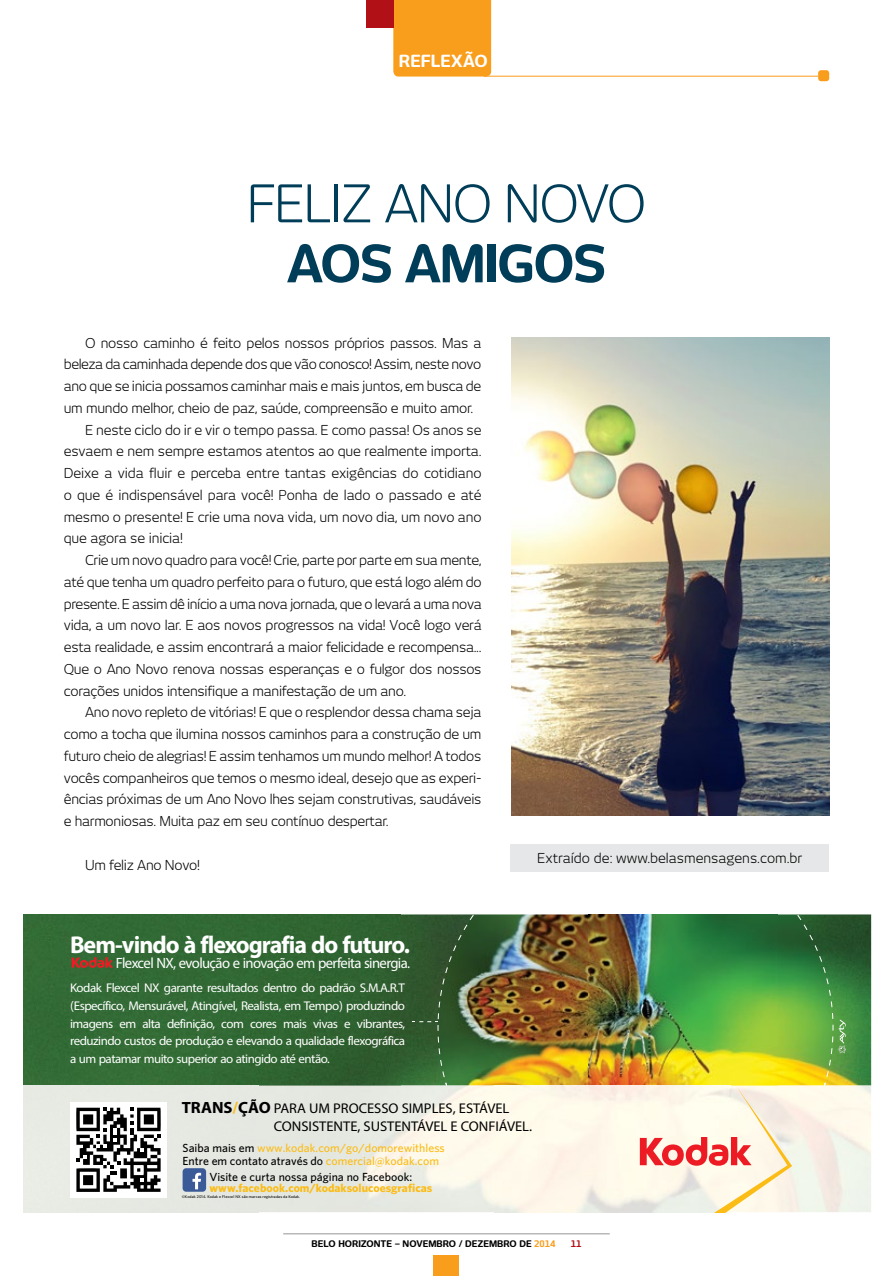
<style>
.page{position:relative;width:893px;height:1276px;background:#fff}
.page>*{position:absolute;margin:0;border:0;box-sizing:border-box;transform-origin:0 0}
.t1{font:51px "New June";letter-spacing:-.03em;color:#003d58}
.t2{font:700 51px "New June";letter-spacing:-.03em;color:#003d58}
.t3{font:700 34.2px "Myriad Arabic";letter-spacing:-.03em;color:#fff}
.t4{font:20.85px "Myriad Arabic";letter-spacing:-.03em;color:#fff}
.t5{font:17.7px/17.7px "Myriad Arabic";letter-spacing:-.03em;color:#fff;text-align:justify}
.t6{font:700 16.5px "New June";color:#fff}
.t7{font:14.1px/18.5px "Myriad Pro";color:#000}
.t8{font:13.5px "New June";letter-spacing:-.02em;color:#000}
.t9{font:13.5px "New June";color:#000}
.t10{font:500 11.7px "Whitney K";color:#000}
.t11{font:500 11.7px "Whitney K";color:#fbbc15}
.t12{font:700 11.7px "Whitney K";color:#fbbc15}
.t13{font:700 9px "New June";color:#000}
.t14{font:700 9px "New June";color:#b11116}
.t15{font:500 3.9px "Whitney K";letter-spacing:.025em;color:#000}
.s1{font-weight:700;font-size:16.35px}
.s2{font-weight:700;font-size:16.35px;color:#fbbc15}
.s3{color:#000}
.s4{color:#fbbc15}
.s5{color:#f99d1c}
</style>
<div class="page">
<hr style="left:283px;top:1233px;width:327px;height:1px;background:#939598">
<div style="left:434px;top:1255px;width:25px;height:21px;background:#f99d1c"></div>
<hr style="left:484px;top:76px;width:334px;height:1px;background:#f99d1c">
<div style="left:818px;top:70px;width:11px;height:11px;background:#f99d1c;border-radius:3px"></div>
<div style="left:393px;top:0;width:98px;height:77px;background:#f99d1c"></div>
<div style="left:366px;top:0;width:27px;height:28px;background:#b11116"></div>
<div style="left:510px;top:844px;width:319px;height:28px;background:#e6e7e8"></div>
<img style="left:23px;top:914px;width:848px;height:298px">
<img style="left:437px;top:914px;width:396px;height:163px">
<svg style="left:413px;top:1021px;width:25px;height:1px"></svg>
<svg style="left:440px;top:1060px;width:7px;height:26px"></svg>
<svg style="left:555px;top:1086px;width:237px;height:126px;background:#fae8da"></svg>
<div style="left:183px;top:1168px;width:23px;height:23px;background:#3a5b98;border-radius:4px"></div>
<svg style="left:192px;top:1172px;width:9px;height:17px"></svg>
<div style="left:71px;top:1102px;width:95px;height:95px;background:#fff"></div>
<svg style="left:76px;top:1107px;width:85px;height:85px"></svg>
<svg style="left:72px;top:957px;width:41px;height:11px"></svg>
<svg style="left:838px;top:1019px;width:8px;height:34px"></svg>
<img style="left:511px;top:337px;width:318px;height:478px">
<p class="t6" style="left:399px;top:51px;width:90px">REFLEXÃO</p>
<h1 class="t1" style="left:247px;top:174px;width:401px">feliz ano novo</h1>
<h1 class="t2" style="left:287px;top:234px;width:321px">AOS AMIGOS</h1>
<p class="t8" style="left:85px;top:335px;width:398px">O nosso caminho é feito pelos nossos próprios passos. Mas a</p>
<p class="t8" style="left:64px;top:356px;width:419px">beleza da caminhada depende dos que vão conosco! Assim, neste novo</p>
<p class="t8" style="left:64px;top:378px;width:419px">ano que se inicia possamos caminhar mais e mais juntos, em busca de</p>
<p class="t8" style="left:64px;top:400px;width:411px">um mundo melhor, cheio de paz, saúde, compreensão e muito amor.</p>
<p class="t8" style="left:85px;top:422px;width:398px">E neste ciclo do ir e vir o tempo passa. E como passa! Os anos se</p>
<p class="t8" style="left:64px;top:443px;width:419px">esvaem e nem sempre estamos atentos ao que realmente importa.</p>
<p class="t8" style="left:64px;top:465px;width:419px">Deixe a vida fluir e perceba entre tantas exigências do cotidiano</p>
<p class="t8" style="left:64px;top:487px;width:419px">o que é indispensável para você! Ponha de lado o passado e até</p>
<p class="t8" style="left:64px;top:509px;width:419px">mesmo o presente! E crie uma nova vida, um novo dia, um novo ano</p>
<p class="t8" style="left:64px;top:530px;width:120px">que agora se inicia!</p>
<p class="t8" style="left:85px;top:552px;width:398px">Crie um novo quadro para você! Crie, parte por parte em sua mente,</p>
<p class="t8" style="left:64px;top:574px;width:419px">até que tenha um quadro perfeito para o futuro, que está logo além do</p>
<p class="t8" style="left:64px;top:596px;width:419px">presente. E assim dê início a uma nova jornada, que o levará a uma nova</p>
<p class="t8" style="left:64px;top:617px;width:419px">vida, a um novo lar. E aos novos progressos na vida! Você logo verá</p>
<p class="t8" style="left:64px;top:639px;width:419px">esta realidade, e assim encontrará a maior felicidade e recompensa...</p>
<p class="t8" style="left:64px;top:661px;width:419px">Que o Ano Novo renova nossas esperanças e o fulgor dos nossos</p>
<p class="t8" style="left:64px;top:683px;width:344px">corações unidos intensifique a manifestação de um ano.</p>
<p class="t8" style="left:85px;top:704px;width:398px">Ano novo repleto de vitórias! E que o resplendor dessa chama seja</p>
<p class="t8" style="left:64px;top:726px;width:419px">como a tocha que ilumina nossos caminhos para a construção de um</p>
<p class="t8" style="left:64px;top:748px;width:419px">futuro cheio de alegrias! E assim tenhamos um mundo melhor! A todos</p>
<p class="t8" style="left:64px;top:770px;width:419px">vocês companheiros que temos o mesmo ideal, desejo que as experi-</p>
<p class="t8" style="left:64px;top:791px;width:419px">ências próximas de um Ano Novo lhes sejam construtivas, saudáveis</p>
<p class="t8" style="left:64px;top:813px;width:326px">e harmoniosas. Muita paz em seu contínuo despertar.</p>
<p class="t8" style="left:85px;top:857px;width:116px">Um feliz Ano Novo!</p>
<h2 class="t3" style="left:70px;top:921px;width:341px">Bem-vindo à flexografia do futuro.</h2>
<h3 class="t4" style="left:116px;top:948px;width:296px">Flexcel NX, evolução e inovação em perfeita sinergia.</h3>
<p class="t5" style="left:70px;top:979px;width:337px">Kodak Flexcel NX garante resultados dentro do padrão S.M.A.R.T (Específico, Mensurável, Atingível, Realista, em Tempo) produzindo imagens em alta definição, com cores mais vivas e vibrantes, reduzindo custos de produção e elevando a qualidade flexográfica a um patamar muito superior ao atingido até então.</p>
<p class="t9" style="left:537px;top:850px;width:266px">Extraído de: www.belasmensagens.com.br</p>
<p class="t7" style="left:274px;top:1098px;width:260px;text-indent:-92px"><span class="s1">TRANS</span><span class="s2">/</span><span class="s1">ÇÃO</span> PARA UM PROCESSO SIMPLES, ESTÁVEL<br>CONSISTENTE, SUSTENTÁVEL E CONFIÁVEL.</p>
<p class="t11" style="left:183px;top:1141px;width:264px"><span class="s3">Saiba mais em</span> www.kodak.com/go/domorewithless</p>
<p class="t10" style="left:183px;top:1154px;width:258px">Entre em contato através do <span class="s4">comercial@kodak.com</span></p>
<p class="t10" style="left:209px;top:1169px;width:204px">Visite e curta nossa página no Facebook:</p>
<p class="t12" style="left:209px;top:1180px;width:224px">www.facebook.com/kodaksolucoesgraficas</p>
<p class="t15" style="left:182px;top:1194px;width:120px">©Kodak 2014. Kodak e Flexcel NX são marcas registradas da Kodak.</p>
<p class="t13" style="left:311px;top:1238px;width:246px">BELO HORIZONTE – NOVEMBRO / DEZEMBRO DE <span class="s5">2014</span></p>
<p class="t14" style="left:571px;top:1238px;width:12px">11</p>
</div>
